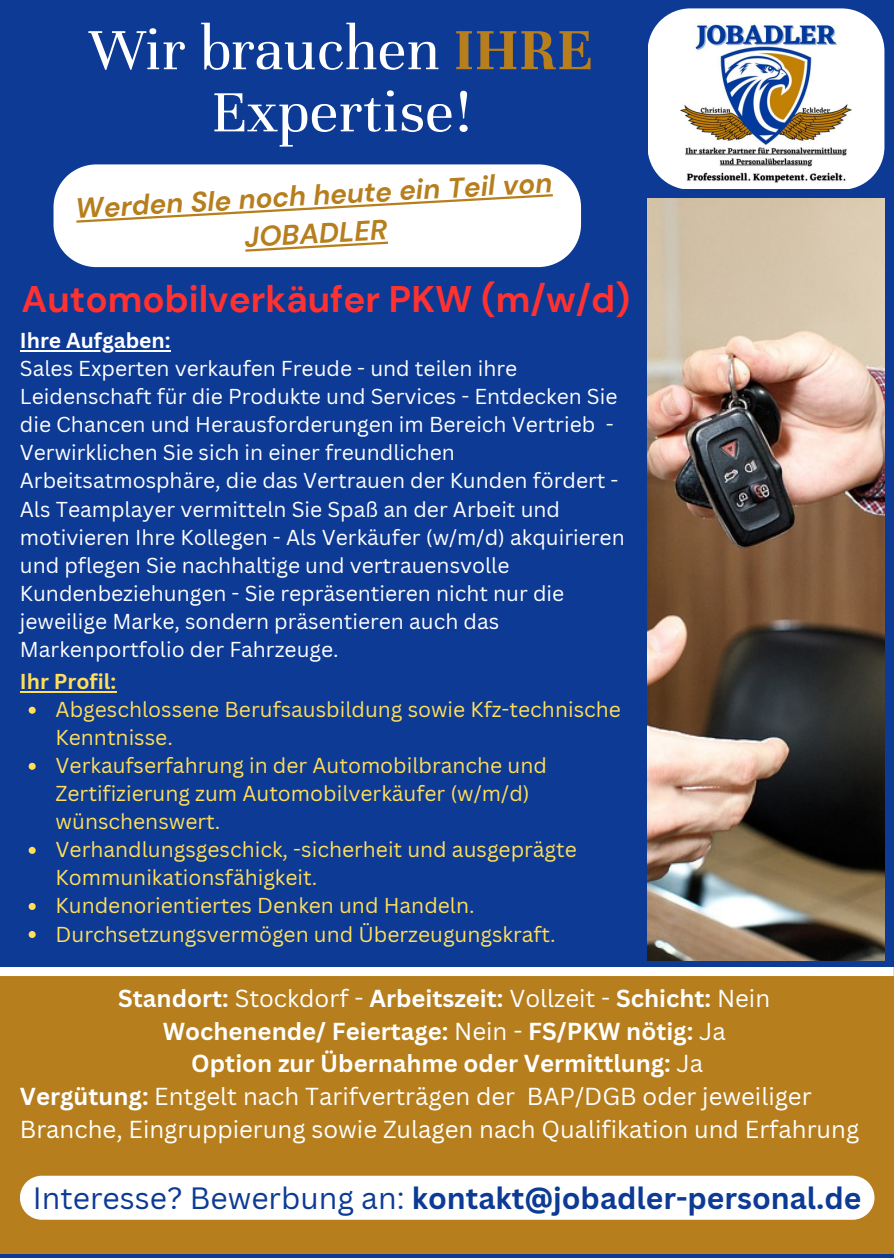
<style>
.page{position:relative;width:894px;height:1258px;background:#fff}
.page>*{position:absolute;margin:0;border:0;box-sizing:border-box;transform-origin:0 0}
.t1{font:63.6px/62.1px "Unna";color:#fff;text-align:center}
.t2{font:700 36.9px "DM Sans";color:#ff3131}
.t3{font:700 30px "Canva Sans";color:#0d3a95}
.t4{font:italic 700 27.9px/38.4px "DM Sans";color:#b67e1d;text-align:center}
.t5{font:700 24px "Canva Sans";color:#fff}
.t6{font:24px "Canva Sans";color:#fff}
.t7{font:21px/27.9px "Canva Sans";color:#fff}
.t8{font:21px/27.9px "Canva Sans";color:#ffde59}
.t9{font:700 21px "Canva Sans";color:#fff}
.t10{font:700 21px "Canva Sans";color:#ffde59}
.s1{font-weight:700;color:#b67e1d}
.s2{font-weight:400}
.s3{font-weight:700}
</style>
<div class="page">
<div style="left:0;top:0;width:893px;height:1258px;background:#0d3a95"></div>
<div style="left:0;top:976px;width:893px;height:277px;background:#b67e1d"></div>
<svg style="left:648px;top:8px;width:236px;height:181px;background:#e2e8f2"></svg>
<img style="left:680px;top:14px;width:171px;height:172px">
<div style="left:53px;top:164px;width:528px;height:103px;background:#fff"></div>
<hr style="left:20px;top:350px;width:151px;height:2px;background:#fff">
<svg style="left:29px;top:707px;width:7px;height:7px"></svg>
<svg style="left:29px;top:763px;width:7px;height:7px"></svg>
<svg style="left:29px;top:847px;width:7px;height:7px"></svg>
<svg style="left:29px;top:903px;width:7px;height:7px"></svg>
<svg style="left:29px;top:931px;width:7px;height:7px"></svg>
<hr style="left:20px;top:691px;width:96px;height:2px;background:#ffde59">
<div style="left:0;top:967px;width:893px;height:9px;background:#fff"></div>
<div style="left:20px;top:1175px;width:854px;height:45px;background:#fff"></div>
<img style="left:647px;top:199px;width:236px;height:761px">
<svg style="left:76px;top:194px;width:476px;height:29px;background:#f9f4ed"></svg>
<svg style="left:245px;top:242px;width:143px;height:10px"></svg>
<h1 class="t1" style="left:89px;top:19px;width:506px">Wir brauchen <span class="s1">IHRE<br></span>Expertise!</h1>
<h3 class="t4" style="left:75px;top:189px;width:478px;rotate:-3deg">Werden SIe noch heute ein Teil von<br>JOBADLER</h3>
<h2 class="t2" style="left:21px;top:275px;width:610px">Automobilverkäufer PKW (m/w/d)</h2>
<p class="t9" style="left:20px;top:326px;width:152px">Ihre Aufgaben:</p>
<p class="t7" style="left:20px;top:354px;width:606px">Sales Experten verkaufen Freude - und teilen ihre Leidenschaft für die Produkte und Services - Entdecken Sie die Chancen und Herausforderungen im Bereich Vertrieb - Verwirklichen Sie sich in einer freundlichen Arbeitsatmosphäre, die das Vertrauen der Kunden fördert - Als Teamplayer vermitteln Sie Spaß an der Arbeit und motivieren Ihre Kollegen - Als Verkäufer (w/m/d) akquirieren und pflegen Sie nachhaltige und vertrauensvolle Kundenbeziehungen - Sie repräsentieren nicht nur die jeweilige Marke, sondern präsentieren auch das Markenportfolio der Fahrzeuge.</p>
<p class="t8" style="left:56px;top:695px;width:566px">Abgeschlossene Berufsausbildung sowie Kfz-technische Kenntnisse.<br>Verkaufserfahrung in der Automobilbranche und Zertifizierung zum Automobilverkäufer (w/m/d) wünschenswert.<br>Verhandlungsgeschick, -sicherheit und ausgeprägte Kommunikationsfähigkeit.<br>Kundenorientiertes Denken und Handeln.<br>Durchsetzungsvermögen und Überzeugungskraft.</p>
<p class="t10" style="left:20px;top:667px;width:98px">Ihr Profil:</p>
<p class="t5" style="left:118px;top:981px;width:653px">Standort: <span class="s2">Stockdorf -</span> Arbeitszeit: <span class="s2">Vollzeit -</span> Schicht: <span class="s2">Nein</span></p>
<p class="t5" style="left:163px;top:1014px;width:564px">Wochenende/ Feiertage: <span class="s2">Nein -</span> FS/PKW nötig: <span class="s2">Ja</span></p>
<p class="t5" style="left:191px;top:1047px;width:513px">Option zur Übernahme oder Vermittlung: <span class="s2">Ja</span></p>
<p class="t6" style="left:20px;top:1080px;width:793px"><span class="s3">Vergütung:</span> Entgelt nach Tarifverträgen der BAP/DGB oder jeweiliger</p>
<p class="t6" style="left:20px;top:1112px;width:840px">Branche, Eingruppierung sowie Zulagen nach Qualifikation und Erfahrung</p>
<h3 class="t3" style="left:33px;top:1177px;width:829px"><span class="s2">Interesse? Bewerbung an:</span> kontakt@jobadler-personal.de</h3>
</div>
